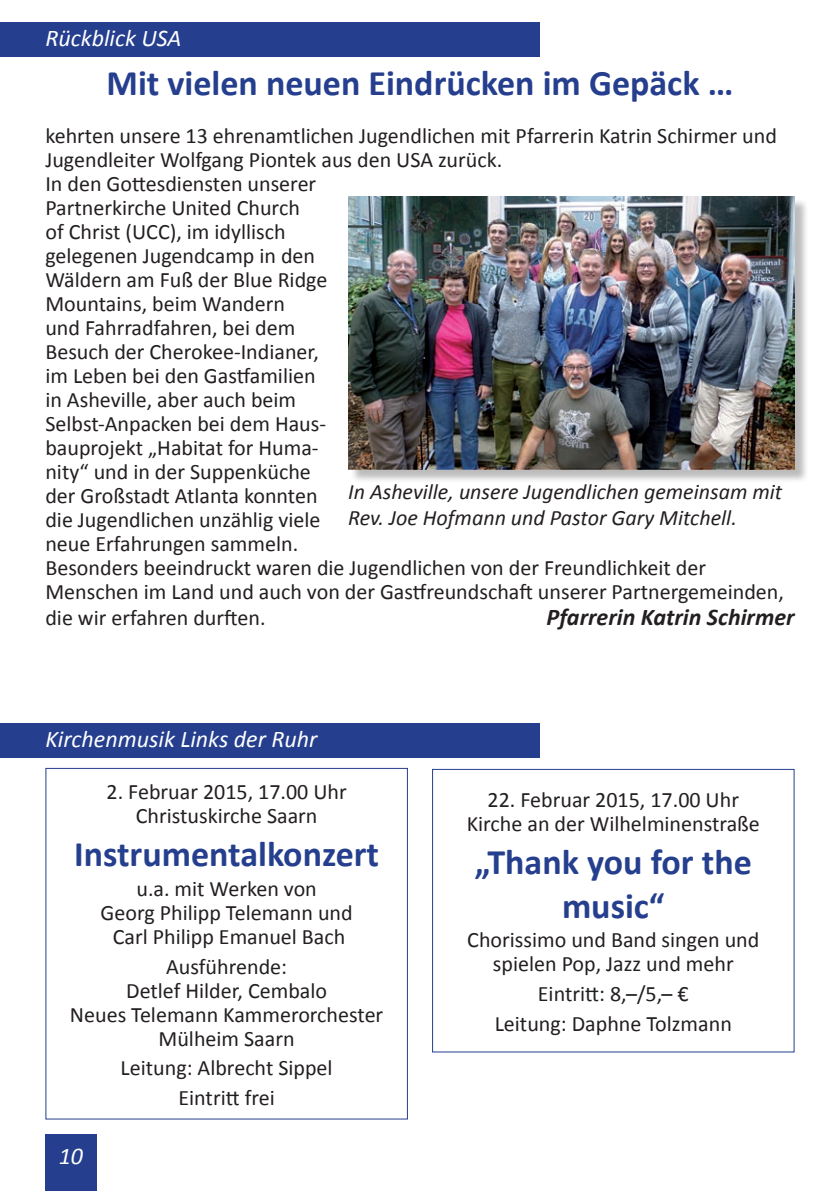
<style>
.page{position:relative;width:840px;height:1191px;background:#fff}
.page>*{position:absolute;margin:0;border:0;box-sizing:border-box;transform-origin:0 0}
.t1{font:700 36px/43.2px "Calibri";color:#253f8e;text-align:center}
.t2{font:italic 24px "Calibri";color:#fff}
.t3{font:italic 700 24px "Calibri";color:#231f20}
.t4{font:22px/24px "Calibri";color:#231f20;text-align:center}
.t5{font:italic 22px/25.8px "Calibri";color:#231f20}
</style>
<div class="page">
<div style="left:0;top:23px;width:539px;height:34px;background:#253f8e"></div>
<div style="left:0;top:723px;width:539px;height:34px;background:#253f8e"></div>
<div style="left:45px;top:1134px;width:51px;height:57px;background:#253f8e"></div>
<div style="left:432px;top:769px;width:362px;height:283px;border:1px solid #253f8e"></div>
<div style="left:350px;top:199px;width:457px;height:284px;background:#231f20;opacity:.3"></div>
<img style="left:348px;top:197px;width:446px;height:272px">
<p class="t2" style="left:45px;top:22px;width:137px">Rückblick USA</p>
<h1 class="t1" style="left:106px;top:61px;width:628px">Mit vielen neuen Eindrücken im Gepäck …</h1>
<p class="t4" style="left:45px;top:124px;width:739px;text-align:left">kehrten unsere 13 ehrenamtlichen Jugendlichen mit Pfarrerin Katrin Schirmer und Jugendleiter Wolfgang Piontek aus den USA zurück.<br>In den Gottesdiensten unserer<br>Partnerkirche United Church<br>of Christ (UCC), im idyllisch<br>gelegenen Jugendcamp in den<br>Wäldern am Fuß der Blue Ridge<br>Mountains, beim Wandern<br>und Fahrradfahren, bei dem<br>Besuch der Cherokee-Indianer,<br>im Leben bei den Gastfamilien<br>in Asheville, aber auch beim<br>Selbst-Anpacken bei dem Haus-<br>bauprojekt „Habitat for Huma-<br>nity“ und in der Suppenküche<br>der Großstadt Atlanta konnten<br>die Jugendlichen unzählig viele<br>neue Erfahrungen sammeln.<br>Besonders beeindruckt waren die Jugendlichen von der Freundlichkeit der Menschen im Land und auch von der Gastfreundschaft unserer Partnergemeinden, die wir erfahren durften.</p>
<p class="t5" style="left:348px;top:478px;width:435px">In Asheville, unsere Jugendlichen gemeinsam mit<br>Rev. Joe Hofmann und Pastor Gary Mitchell.</p>
<p class="t3" style="left:546px;top:602px;width:249px">Pfarrerin Katrin Schirmer</p>
<p class="t2" style="left:45px;top:722px;width:273px">Kirchenmusik Links der Ruhr</p>
<p class="t4" style="left:106px;top:779px;width:241px">2. Februar 2015, 17.00 Uhr<br>Christuskirche Saarn</p>
<h1 class="t1" style="left:74px;top:832px;width:306px">Instrumentalkonzert</h1>
<p class="t4" style="left:100px;top:876px;width:253px">u.a. mit Werken von<br>Georg Philipp Telemann und<br>Carl Philipp Emanuel Bach</p>
<p class="t4" style="left:70px;top:954px;width:315px">Ausführende:<br>Detlef Hilder, Cembalo<br>Neues Telemann Kammerorchester<br>Mülheim Saarn</p>
<p class="t4" style="left:120px;top:1053px;width:213px;line-height:29.6px">Leitung: Albrecht Sippel<br>Eintritt frei</p>
<p class="t2" style="left:59px;top:1139px;width:26px">10</p>
<p class="t4" style="left:466px;top:788px;width:294px">22. Februar 2015, 17.00 Uhr<br>Kirche an der Wilhelminenstraße</p>
<h1 class="t1" style="left:474px;top:841px;width:278px">„Thank you for the music“</h1>
<p class="t4" style="left:467px;top:928px;width:293px">Chorissimo und Band singen und spielen Pop, Jazz und mehr</p>
<p class="t4" style="left:494px;top:979px;width:238px;line-height:29.6px">Eintritt: 8,–/5,– €<br>Leitung: Daphne Tolzmann</p>
</div>
